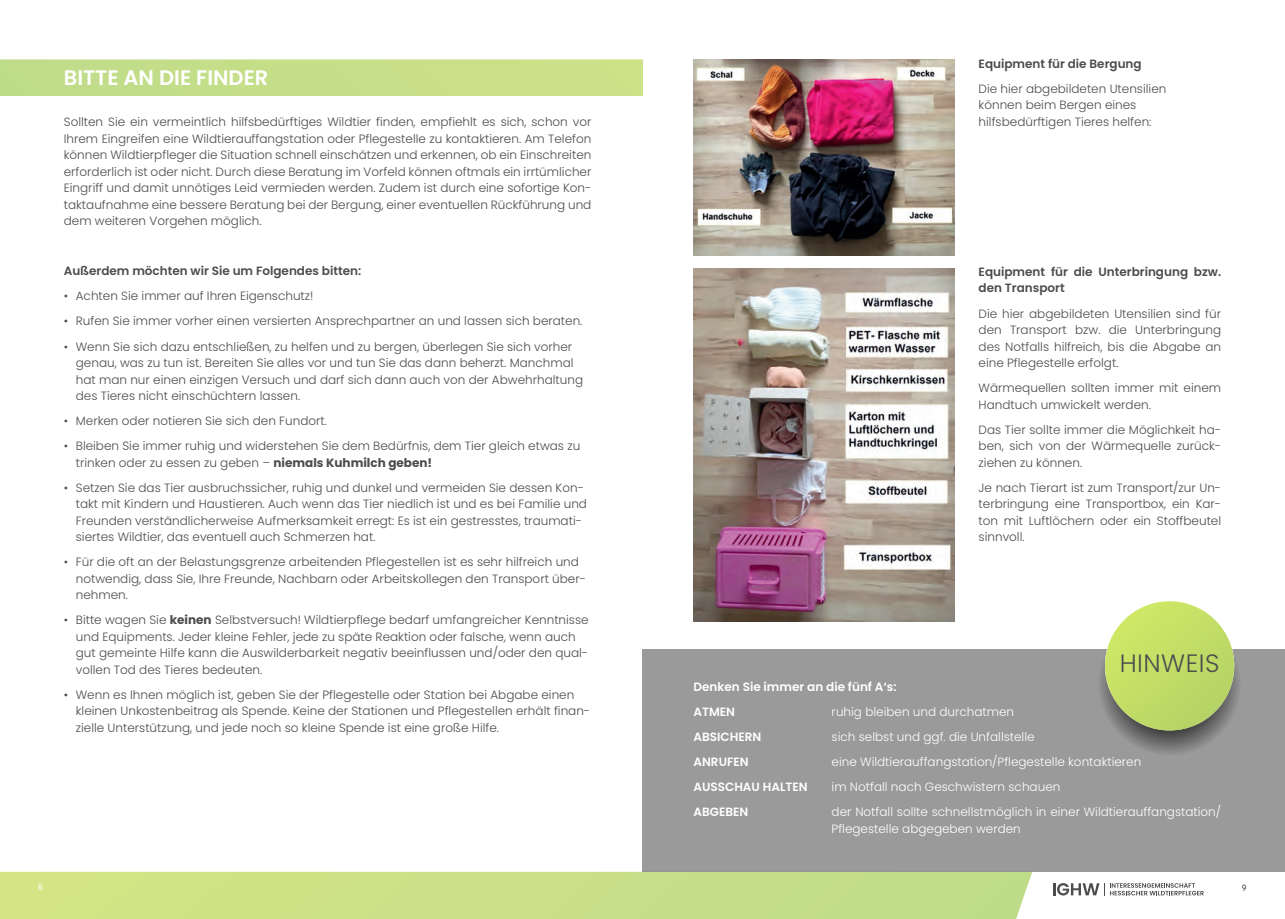
<style>
.page{position:relative;width:1285px;height:919px;background:#fff}
.page>*{position:absolute;margin:0;border:0;box-sizing:border-box;transform-origin:0 0}
.t1{font:300 25.05px "Poppins";letter-spacing:.02em;color:#4b4c4d}
.t2{font:600 21px "Poppins";color:#fff}
.t3{font:300 12px/16.5px "Poppins";color:#4b4c4d}
.t4{font:300 12px/16.5px "Poppins";color:#fff}
.t5{font:600 12px/16.5px "Poppins";color:#4b4c4d}
.t6{font:600 12px/25px "Poppins";color:#fff}
.t7{font:300 9px "VAG Rounded LT";color:#fff}
.t8{font:300 9px "VAG Rounded LT";color:#4b4c4d}
.s1{font-weight:700}
</style>
<div class="page">
<div style="left:642px;top:650px;width:642px;height:221px;background:#9a9a9b"></div>
<div style="left:1096px;top:611px;width:146px;height:146px;background:#9a9a9b;border-radius:50%"></div>
<div style="left:1098px;top:613px;width:142px;height:142px;background:#929293;border-radius:50%"></div>
<div style="left:1100px;top:615px;width:138px;height:138px;background:#8b8b8c;border-radius:50%"></div>
<div style="left:1102px;top:617px;width:133px;height:134px;background:#848485;border-radius:50%"></div>
<div style="left:1104px;top:619px;width:129px;height:130px;background:#7d7d7d;border-radius:50%"></div>
<div style="left:1106px;top:621px;width:125px;height:126px;background:#757576;border-radius:50%"></div>
<div style="left:1108px;top:623px;width:121px;height:121px;background:#6d6d6d;border-radius:50%"></div>
<div style="left:1110px;top:625px;width:117px;height:117px;background:#656566;border-radius:50%"></div>
<svg style="left:1112px;top:627px;width:113px;height:113px"></svg>
<div style="left:1104px;top:601px;width:129px;height:129px;background:#c2de66;border-radius:65px"></div>
<div style="left:0;top:60px;width:642px;height:35px;background:#c6de88"></div>
<svg style="left:0;top:871px;width:1032px;height:47px;background:#cadf88"></svg>
<svg style="left:1053px;top:883px;width:150px;height:12px"></svg>
<img style="left:693px;top:60px;width:261px;height:195px">
<img style="left:693px;top:268px;width:261px;height:353px">
<h2 class="t2" style="left:64px;top:65px;width:206px">BITTE AN DIE FINDER</h2>
<p class="t3" style="left:64px;top:114px;width:529px;text-align:justify">Sollten Sie ein vermeintlich hilfsbedürftiges Wildtier finden, empfiehlt es sich, schon vor Ihrem Eingreifen eine Wildtierauffangstation oder Pflegestelle zu kontaktieren. Am Telefon können Wildtierpfleger die Situation schnell einschätzen und erkennen, ob ein Einschreiten erforderlich ist oder nicht. Durch diese Beratung im Vorfeld können oftmals ein irrtümlicher Eingriff und damit unnötiges Leid vermieden werden. Zudem ist durch eine sofortige Kon&shy;taktaufnahme eine bessere Beratung bei der Bergung, einer eventuellen Rückführung und dem weiteren Vorgehen möglich.</p>
<p class="t5" style="left:64px;top:263px;width:299px">Außerdem möchten wir Sie um Folgendes bitten:</p>
<p class="t3" style="left:64px;top:288px;width:251px">• Achten Sie immer auf Ihren Eigenschutz!</p>
<p class="t3" style="left:64px;top:313px;width:520px">• Rufen Sie immer vorher einen versierten Ansprechpartner an und lassen sich beraten.</p>
<p class="t3" style="left:76px;top:338px;width:508px;text-indent:-12px">• Wenn Sie sich dazu entschließen, zu helfen und zu bergen, überlegen Sie sich vorher genau, was zu tun ist. Bereiten Sie alles vor und tun Sie das dann beherzt. Manchmal hat man nur einen einzigen Versuch und darf sich dann auch von der Abwehrhaltung des Tieres nicht einschüchtern lassen.</p>
<p class="t3" style="left:64px;top:412px;width:265px">• Merken oder notieren Sie sich den Fundort.</p>
<p class="t3" style="left:76px;top:437px;width:506px;text-indent:-12px">• Bleiben Sie immer ruhig und widerstehen Sie dem Bedürfnis, dem Tier gleich etwas zu trinken oder zu essen zu geben – <span class="s1">niemals Kuhmilch geben!</span></p>
<p class="t3" style="left:76px;top:479px;width:512px;text-indent:-12px">• Setzen Sie das Tier ausbruchssicher, ruhig und dunkel und vermeiden Sie dessen Kon&shy;takt mit Kindern und Haustieren. Auch wenn das Tier niedlich ist und es bei Familie und Freunden verständlicherweise Aufmerksamkeit erregt: Es ist ein gestresstes, traumati&shy;siertes Wildtier, das eventuell auch Schmerzen hat.</p>
<p class="t3" style="left:76px;top:553px;width:511px;text-indent:-12px">• Für die oft an der Belastungsgrenze arbeitenden Pflegestellen ist es sehr hilfreich und notwendig, dass Sie, Ihre Freunde, Nachbarn oder Arbeitskollegen den Transport über&shy;nehmen.</p>
<p class="t3" style="left:76px;top:611px;width:514px;text-indent:-12px">• Bitte wagen Sie <span class="s1">keinen</span> Selbstversuch! Wildtierpflege bedarf umfangreicher Kenntnisse und Equipments. Jeder kleine Fehler, jede zu späte Reaktion oder falsche, wenn auch gut gemeinte Hilfe kann die Auswilderbarkeit negativ beeinflussen und/oder den qual&shy;vollen Tod des Tieres bedeuten.</p>
<p class="t3" style="left:76px;top:686px;width:516px;text-indent:-12px">• Wenn es Ihnen möglich ist, geben Sie der Pflegestelle oder Station bei Abgabe einen kleinen Unkostenbeitrag als Spende. Keine der Stationen und Pflegestellen erhält finan&shy;zielle Unterstützung, und jede noch so kleine Spende ist eine große Hilfe.</p>
<p class="t5" style="left:978px;top:56px;width:164px">Equipment für die Bergung</p>
<p class="t3" style="left:978px;top:81px;width:189px">Die hier abgebildeten Utensilien können beim Bergen eines hilfsbedürftigen Tieres helfen:</p>
<p class="t5" style="left:978px;top:263px;width:244px">Equipment für die Unterbringung bzw. den Transport</p>
<p class="t3" style="left:978px;top:305px;width:244px;text-align:justify">Die hier abgebildeten Utensilien sind für den Transport bzw. die Unterbringung des Notfalls hilfreich, bis die Abgabe an eine Pflegestelle erfolgt.</p>
<p class="t3" style="left:978px;top:379px;width:244px">Wärmequellen sollten immer mit einem<br>Handtuch umwickelt werden.</p>
<p class="t3" style="left:978px;top:421px;width:244px;text-align:justify">Das Tier sollte immer die Möglichkeit ha&shy;ben, sich von der Wärmequelle zurück&shy;ziehen zu können.</p>
<p class="t3" style="left:978px;top:479px;width:244px;text-align:justify">Je nach Tierart ist zum Transport/zur Un&shy;terbringung eine Transportbox, ein Kar&shy;ton mit Luftlöchern oder ein Stoffbeutel sinnvoll.</p>
<p class="t6" style="left:693px;top:674px;width:204px">Denken Sie immer an die fünf A‘s:<br>ATMEN</p>
<p class="t4" style="left:831px;top:703px;width:184px">ruhig bleiben und durchatmen</p>
<h1 class="t1" style="left:1119px;top:648px;width:101px">HINWEIS</h1>
<p class="t6" style="left:693px;top:724px;width:69px">ABSICHERN</p>
<p class="t4" style="left:831px;top:728px;width:204px">sich selbst und ggf. die Unfallstelle</p>
<p class="t6" style="left:693px;top:749px;width:57px">ANRUFEN</p>
<p class="t4" style="left:831px;top:753px;width:311px">eine Wildtierauffangstation/Pflegestelle kontaktieren</p>
<p class="t6" style="left:693px;top:774px;width:116px">AUSSCHAU HALTEN</p>
<p class="t4" style="left:831px;top:778px;width:230px">im Notfall nach Geschwistern schauen</p>
<p class="t6" style="left:693px;top:799px;width:56px">ABGEBEN</p>
<p class="t4" style="left:831px;top:803px;width:391px">der Notfall sollte schnellstmöglich in einer Wildtierauffangstation/<br>Pflegestelle abgegeben werden</p>
<p class="t7" style="left:38px;top:881px;width:6px">8</p>
<p class="t8" style="left:1241px;top:882px;width:6px">9</p>
</div>
